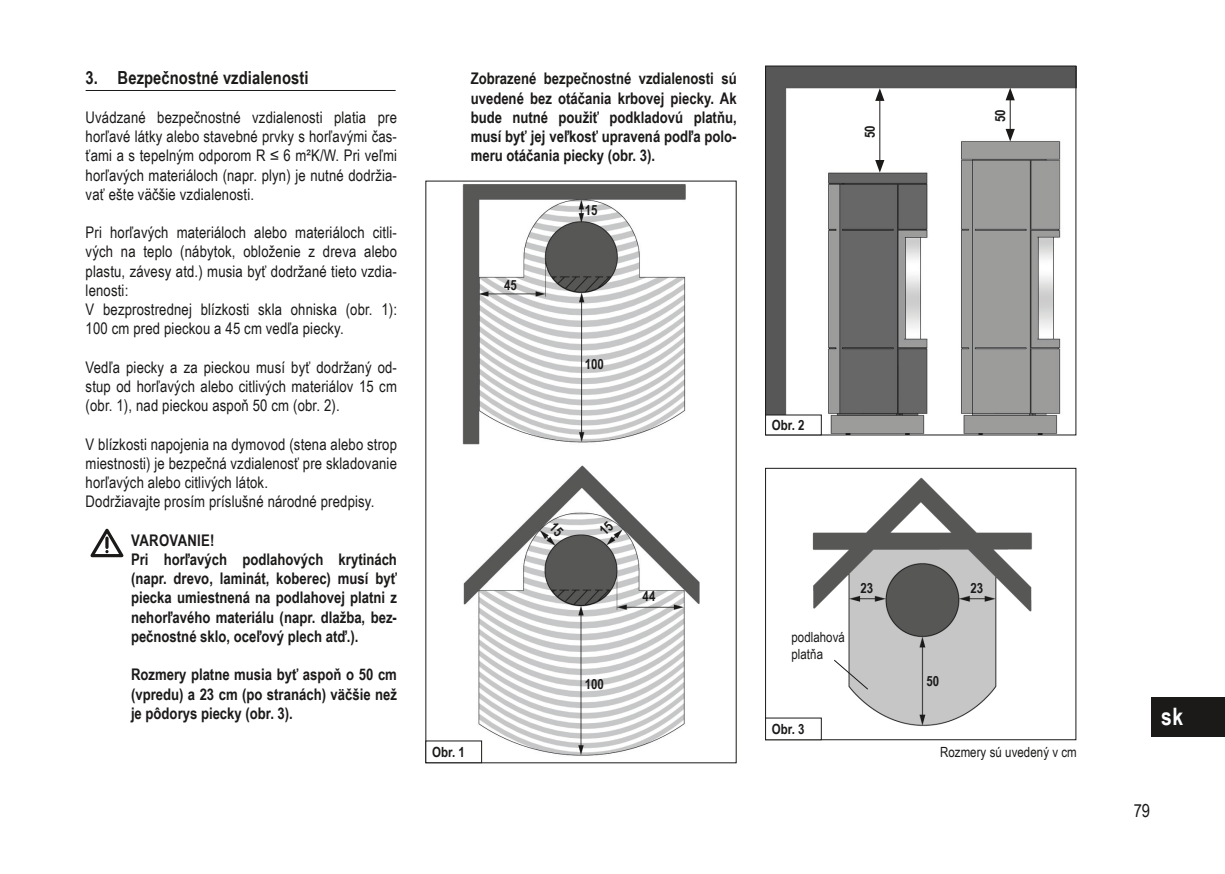
<style>
.page{position:relative;width:1225px;height:874px;background:#fff}
.page>*{position:absolute;margin:0;border:0;box-sizing:border-box;transform-origin:0 0}
.t1{font:700 24px "Arial Narrow";color:#fff}
.Überschrift_Unterstrich_SK{font:700 18px "Arial Narrow";letter-spacing:.005em;color:#1b1a19}
.t2{font:18px "Arial Narrow";color:#1b1a19}
.Fließtext_SK{font:16px/19.2px "Arial Narrow";letter-spacing:.01em;color:#1b1a19;text-align:justify}
.Warnhinweise_SK{font:700 16px/19.2px "Arial Narrow";color:#1b1a19;text-align:justify}
.Fließtext_SK_x{font:16px/19.2px "Arial Narrow";letter-spacing:.01em;color:#1b1a19;text-align:justify}
.Warnhinweise_H1{font:700 16px "Arial Narrow";letter-spacing:.02em;color:#1b1a19}
.Masstext_in_Zeichnungen{font:700 14px "Arial Narrow";letter-spacing:.005em;color:#1b1a19}
.Masstext_in_Zeichnungen_Links{font:14px "Arial Narrow";letter-spacing:.005em;color:#1b1a19}
.Masstext_in_Zeichnungen-2{font:14px/16.8px "Arial Narrow";letter-spacing:.005em;color:#1b1a19}
</style>
<div class="page">
<div style="left:1151px;top:697px;width:74px;height:39px;background:#1b1a19"></div>
<hr style="left:86px;top:90px;width:310px;height:1px;background:#1b1a19">
<svg style="left:90px;top:528px;width:34px;height:30px"></svg>
<img style="left:767px;top:67px;width:307px;height:366px">
<div style="left:765px;top:65px;width:311px;height:370px;border:1px solid #1b1a19"></div>
<div style="left:765px;top:415px;width:56px;height:19px;background:#fff"></div>
<div style="left:765px;top:414px;width:57px;height:21px;border:1px solid #1b1a19"></div>
<img style="left:812px;top:477px;width:220px;height:249px">
<div style="left:765px;top:467px;width:311px;height:272px;border:1px solid #1b1a19"></div>
<div style="left:791px;top:628px;width:55px;height:33px;background:#fff"></div>
<svg style="left:833px;top:659px;width:35px;height:30px"></svg>
<img style="left:462px;top:184px;width:238px;height:576px">
<div style="left:426px;top:740px;width:55px;height:22px;background:#fff"></div>
<hr style="left:879px;top:98px;width:1px;height:65px;background:#1b1a19">
<svg style="left:875px;top:88px;width:9px;height:13px"></svg>
<svg style="left:875px;top:160px;width:9px;height:12px"></svg>
<hr style="left:1009px;top:97px;width:1px;height:35px;background:#1b1a19">
<svg style="left:1005px;top:88px;width:9px;height:12px"></svg>
<svg style="left:1005px;top:129px;width:9px;height:12px"></svg>
<div style="left:765px;top:717px;width:56px;height:22px;background:#fff"></div>
<svg style="left:549px;top:521px;width:15px;height:15px"></svg>
<svg style="left:599px;top:520px;width:15px;height:15px"></svg>
<p class="Überschrift_Unterstrich_SK" style="left:86px;top:64px;width:224px">3. Bezpečnostné vzdialenosti</p>
<p class="Fließtext_SK" style="left:86px;top:107px;width:313px">Uvádzané bezpečnostné vzdialenosti platia pre horľavé látky alebo stavebné prvky s horľavými čas&shy;ťami a s tepelným odporom R ≤ 6 m²K/W. Pri veľmi horľavých materiáloch (napr. plyn) je nutné dodržia&shy;vať ešte väčšie vzdialenosti.</p>
<p class="Fließtext_SK" style="left:86px;top:222px;width:313px">Pri horľavých materiáloch alebo materiáloch citli&shy;vých na teplo (nábytok, obloženie z dreva alebo plastu, závesy atd.) musia byť dodržané tieto vzdia&shy;lenosti:</p>
<p class="Fließtext_SK" style="left:86px;top:299px;width:313px">V bezprostrednej blízkosti skla ohniska (obr. 1):<br>100 cm pred pieckou a 45 cm vedľa piecky.</p>
<p class="Fließtext_SK" style="left:86px;top:357px;width:313px">Vedľa piecky a za pieckou musí byť dodržaný od&shy;stup od horľavých alebo citlivých materiálov 15 cm (obr. 1), nad pieckou aspoň 50 cm (obr. 2).</p>
<p class="Fließtext_SK_x" style="left:86px;top:433px;width:313px">V blízkosti napojenia na dymovod (stena alebo strop miestnosti) je bezpečná vzdialenosť pre skladovanie horľavých alebo citlivých látok.</p>
<p class="Fließtext_SK" style="left:86px;top:491px;width:290px">Dodržiavajte prosím príslušné národné predpisy.</p>
<p class="Warnhinweise_H1" style="left:131px;top:527px;width:85px">VAROVANIE!</p>
<p class="Warnhinweise_SK" style="left:131px;top:548px;width:267px">Pri horľavých podlahových krytinách (napr. drevo, laminát, koberec) musí byť piecka umiestnená na podlahovej platni z nehorľavého materiálu (napr. dlažba, bez&shy;pečnostné sklo, oceľový plech atď.).</p>
<p class="Warnhinweise_SK" style="left:131px;top:664px;width:267px">Rozmery platne musia byť aspoň o 50 cm (vpredu) a 23 cm (po stranách) väčšie než je pôdorys piecky (obr. 3).</p>
<p class="Warnhinweise_SK" style="left:471px;top:68px;width:267px">Zobrazené bezpečnostné vzdialenosti sú uvedené bez otáčania krbovej piecky. Ak bude nutné použiť podkladovú platňu, musí byť jej veľkosť upravená podľa polo&shy;meru otáčania piecky (obr. 3).</p>
<p class="Masstext_in_Zeichnungen" style="left:504px;top:274px;width:14px">45</p>
<p class="Masstext_in_Zeichnungen" style="left:585px;top:200px;width:14px">15</p>
<p class="Masstext_in_Zeichnungen" style="left:585px;top:353px;width:21px">100</p>
<p class="Masstext_in_Zeichnungen" style="left:432px;top:741px;width:34px">Obr. 1</p>
<p class="Masstext_in_Zeichnungen" style="left:585px;top:673px;width:21px">100</p>
<p class="Masstext_in_Zeichnungen" style="left:642px;top:585px;width:14px">44</p>
<p class="Masstext_in_Zeichnungen" style="left:859px;top:138px;width:14px;rotate:-90deg">50</p>
<p class="Masstext_in_Zeichnungen" style="left:989px;top:122px;width:14px;rotate:-90deg">50</p>
<p class="Masstext_in_Zeichnungen" style="left:771px;top:414px;width:34px">Obr. 2</p>
<p class="Masstext_in_Zeichnungen-2" style="left:791px;top:627px;width:55px">podlahová platňa</p>
<p class="Masstext_in_Zeichnungen" style="left:771px;top:718px;width:34px">Obr. 3</p>
<p class="Masstext_in_Zeichnungen" style="left:860px;top:577px;width:14px">23</p>
<p class="Masstext_in_Zeichnungen" style="left:970px;top:577px;width:14px">23</p>
<p class="Masstext_in_Zeichnungen" style="left:926px;top:669px;width:14px">50</p>
<p class="Masstext_in_Zeichnungen_Links" style="left:940px;top:741px;width:138px">Rozmery sú uvedený v cm</p>
<h1 class="t1" style="left:1161px;top:698px;width:23px">sk</h1>
<p class="t2" style="left:1133px;top:796px;width:18px">79</p>
</div>
